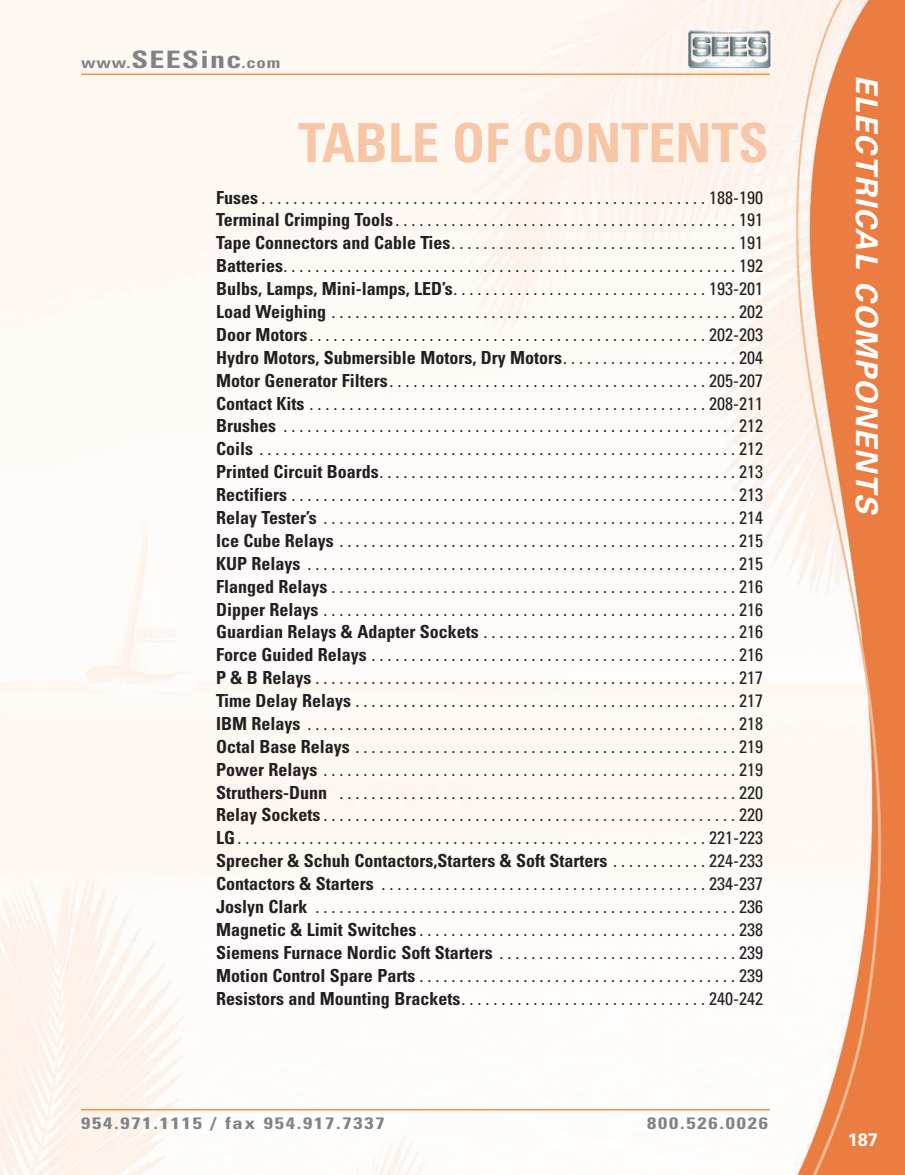
<style>
.page{position:relative;width:905px;height:1175px;background:#fff}
.page>*{position:absolute;margin:0;border:0;box-sizing:border-box;transform-origin:0 0}
.t1{font:700 condensed 54px "Univers";color:#f7c6a6}
.t2{font:italic 700 30px "Univers";letter-spacing:.055em;color:#fff}
.t3{font:condensed 18px/22.8px "Univers";color:#231f20;text-align:justify}
.t4{font:700 18px "Univers";color:#fff}
.t5{font:700 condensed 16.5px "Univers";letter-spacing:.09em;color:#808285;scale:1.25 1}
.t6{font:700 condensed 15px "Univers";letter-spacing:.045em;color:#808285;scale:1.25 1}
.s1{font-size:24px}
.s2{font-weight:700}
</style>
<div class="page">
<img style="left:0;top:0;width:904px;height:1174px">
<img style="left:687px;top:30px;width:85px;height:39px;border-radius:3px">
<hr style="left:81px;top:1109px;width:689px;height:1px;background:#f69146">
<hr style="left:81px;top:74px;width:689px;height:1px;background:#f69146">
<p class="t6" style="left:81px;top:57px;width:161px">www.<span class="s1">SEESinc</span>.com</p>
<h1 class="t1" style="left:298px;top:123px;width:472px">TABLE OF CONTENTS</h1>
<p class="t3" style="left:216px;top:187px;width:548px"><span class="s2">Fuses</span> . . . . . . . . . . . . . . . . . . . . . . . . . . . . . . . . . . . . . . . . . . . . . . . . . . . . . . . . 188-190<br><span class="s2">Terminal Crimping Tools</span> . . . . . . . . . . . . . . . . . . . . . . . . . . . . . . . . . . . . . . . . . . . 191<br><span class="s2">Tape Connectors and Cable Ties</span>. . . . . . . . . . . . . . . . . . . . . . . . . . . . . . . . . . . . 191<br><span class="s2">Batteries</span>. . . . . . . . . . . . . . . . . . . . . . . . . . . . . . . . . . . . . . . . . . . . . . . . . . . . . . . . . 192<br><span class="s2">Bulbs, Lamps, Mini-lamps, LED’s</span>. . . . . . . . . . . . . . . . . . . . . . . . . . . . . . . . 193-201<br><span class="s2">Load Weighing</span> . . . . . . . . . . . . . . . . . . . . . . . . . . . . . . . . . . . . . . . . . . . . . . . . . . . 202<br><span class="s2">Door Motors</span> . . . . . . . . . . . . . . . . . . . . . . . . . . . . . . . . . . . . . . . . . . . . . . . . . . 202-203<br><span class="s2">Hydro Motors, Submersible Motors, Dry Motors</span>. . . . . . . . . . . . . . . . . . . . . . 204<br><span class="s2">Motor Generator Filters</span>. . . . . . . . . . . . . . . . . . . . . . . . . . . . . . . . . . . . . . . . 205-207<br><span class="s2">Contact Kits</span> . . . . . . . . . . . . . . . . . . . . . . . . . . . . . . . . . . . . . . . . . . . . . . . . . . 208-211<br><span class="s2">Brushes</span> . . . . . . . . . . . . . . . . . . . . . . . . . . . . . . . . . . . . . . . . . . . . . . . . . . . . . . . . . 212<br><span class="s2">Coils</span> . . . . . . . . . . . . . . . . . . . . . . . . . . . . . . . . . . . . . . . . . . . . . . . . . . . . . . . . . . . . 212<br><span class="s2">Printed Circuit Boards</span>. . . . . . . . . . . . . . . . . . . . . . . . . . . . . . . . . . . . . . . . . . . . . 213<br><span class="s2">Rectifiers</span> . . . . . . . . . . . . . . . . . . . . . . . . . . . . . . . . . . . . . . . . . . . . . . . . . . . . . . . . 213<br><span class="s2">Relay Tester’s</span> . . . . . . . . . . . . . . . . . . . . . . . . . . . . . . . . . . . . . . . . . . . . . . . . . . . . 214<br><span class="s2">Ice Cube Relays</span> . . . . . . . . . . . . . . . . . . . . . . . . . . . . . . . . . . . . . . . . . . . . . . . . . . 215<br><span class="s2">KUP Relays</span> . . . . . . . . . . . . . . . . . . . . . . . . . . . . . . . . . . . . . . . . . . . . . . . . . . . . . . 215<br><span class="s2">Flanged Relays</span> . . . . . . . . . . . . . . . . . . . . . . . . . . . . . . . . . . . . . . . . . . . . . . . . . . . 216<br><span class="s2">Dipper Relays</span> . . . . . . . . . . . . . . . . . . . . . . . . . . . . . . . . . . . . . . . . . . . . . . . . . . . . 216<br><span class="s2">Guardian Relays &amp; Adapter Sockets</span> . . . . . . . . . . . . . . . . . . . . . . . . . . . . . . . . 216<br><span class="s2">Force Guided Relays</span> . . . . . . . . . . . . . . . . . . . . . . . . . . . . . . . . . . . . . . . . . . . . . . 216<br><span class="s2">P &amp; B Relays</span> . . . . . . . . . . . . . . . . . . . . . . . . . . . . . . . . . . . . . . . . . . . . . . . . . . . . . 217<br><span class="s2">Time Delay Relays</span> . . . . . . . . . . . . . . . . . . . . . . . . . . . . . . . . . . . . . . . . . . . . . . . . 217<br><span class="s2">IBM Relays</span> . . . . . . . . . . . . . . . . . . . . . . . . . . . . . . . . . . . . . . . . . . . . . . . . . . . . . . 218<br><span class="s2">Octal Base Relays</span> . . . . . . . . . . . . . . . . . . . . . . . . . . . . . . . . . . . . . . . . . . . . . . . . 219<br><span class="s2">Power Relays</span> . . . . . . . . . . . . . . . . . . . . . . . . . . . . . . . . . . . . . . . . . . . . . . . . . . . . 219<br><span class="s2">Struthers-Dunn</span> . . . . . . . . . . . . . . . . . . . . . . . . . . . . . . . . . . . . . . . . . . . . . . . . . . 220<br><span class="s2">Relay Sockets</span> . . . . . . . . . . . . . . . . . . . . . . . . . . . . . . . . . . . . . . . . . . . . . . . . . . . . 220<br><span class="s2">LG</span>. . . . . . . . . . . . . . . . . . . . . . . . . . . . . . . . . . . . . . . . . . . . . . . . . . . . . . . . . . . 221-223<br><span class="s2">Sprecher &amp; Schuh Contactors,Starters &amp; Soft Starters</span> . . . . . . . . . . . . 224-233<br><span class="s2">Contactors &amp; Starters</span> . . . . . . . . . . . . . . . . . . . . . . . . . . . . . . . . . . . . . . . . . 234-237<br><span class="s2">Joslyn Clark</span> . . . . . . . . . . . . . . . . . . . . . . . . . . . . . . . . . . . . . . . . . . . . . . . . . . . . . 236<br><span class="s2">Magnetic &amp; Limit Switches</span> . . . . . . . . . . . . . . . . . . . . . . . . . . . . . . . . . . . . . . . . 238<br><span class="s2">Siemens Furnace Nordic Soft Starters</span> . . . . . . . . . . . . . . . . . . . . . . . . . . . . . . 239<br><span class="s2">Motion Control Spare Parts</span> . . . . . . . . . . . . . . . . . . . . . . . . . . . . . . . . . . . . . . . . 239<br><span class="s2">Resistors and Mounting Brackets</span>. . . . . . . . . . . . . . . . . . . . . . . . . . . . . . . 240-242</p>
<p class="t5" style="left:81px;top:1116px;width:244px">954.971.1115 / fax 954.917.7337</p>
<p class="t5" style="left:647px;top:1116px;width:98px">800.526.0026</p>
<h2 class="t2" style="left:877px;top:75px;width:439px;rotate:90deg">ELECTRICAL COMPONENTS</h2>
<p class="t4" style="left:847px;top:1133px;width:32px">187</p>
</div>
